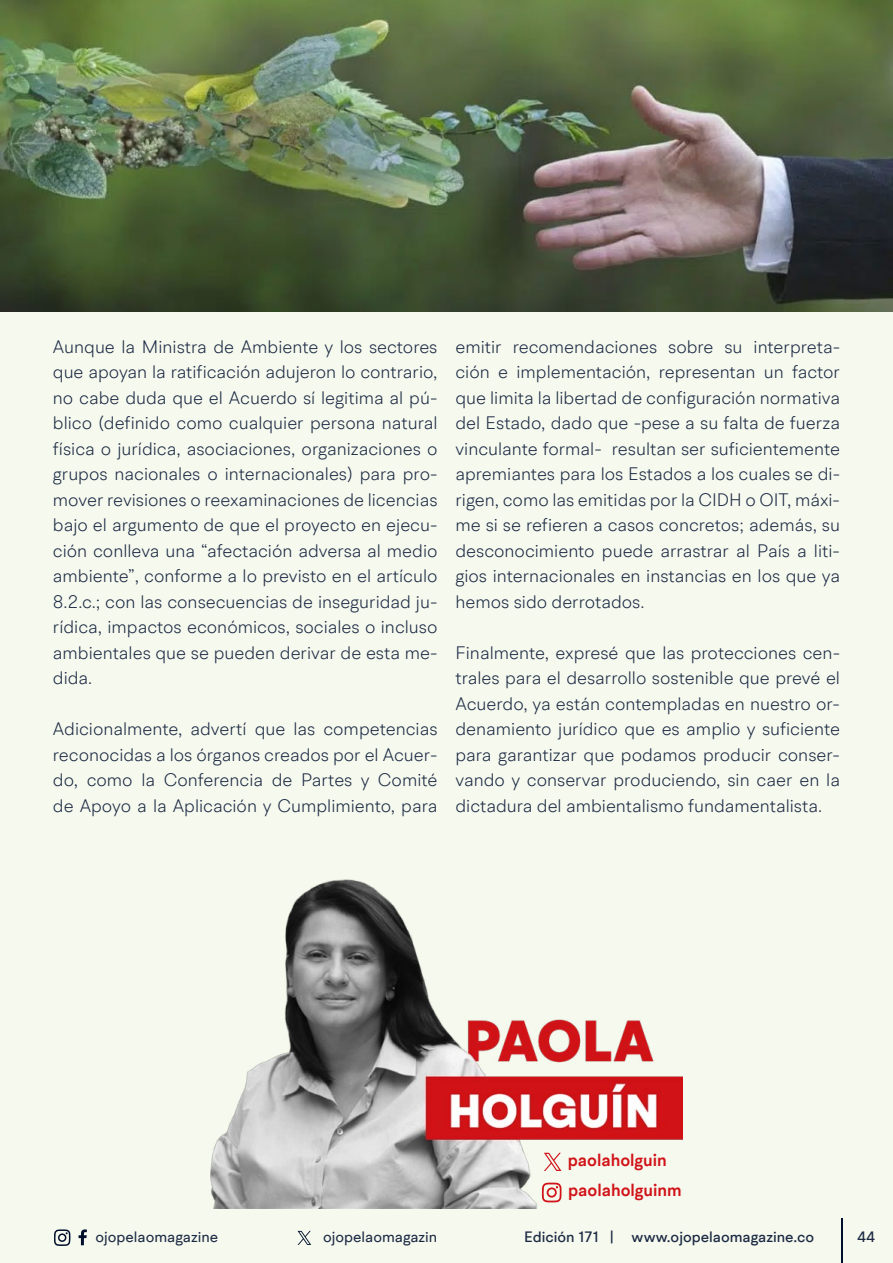
<style>
.page{position:relative;width:893px;height:1263px;background:#f6f9ee}
.page>*{position:absolute;margin:0;border:0;box-sizing:border-box;transform-origin:0 0}
.t1{font:300 18px/25.5px "BR Hendrix";color:#1b2943;text-align:justify}
.t2{font:600 17.1px "BR Hendrix";color:#d11217}
.t3{font:500 15px "BR Hendrix";color:#1b2943}
.t4{font:15px "BR Hendrix";color:#1b2943}
</style>
<div class="page">
<svg style="left:79px;top:1229px;width:8px;height:16px"></svg>
<svg style="left:54px;top:1229px;width:17px;height:17px"></svg>
<hr style="left:841px;top:1219px;width:1px;height:44px;background:#000f2b">
<svg style="left:298px;top:1231px;width:13px;height:14px"></svg>
<img style="left:211px;top:879px;width:472px;height:330px">
<svg style="left:542px;top:1182px;width:20px;height:20px"></svg>
<svg style="left:544px;top:1153px;width:17px;height:18px"></svg>
<img style="left:0;top:0;width:893px;height:311px">
<p class="t1" style="left:53px;top:333px;width:386px">Aunque la Ministra de Ambiente y los sectores que apoyan la ratificación adujeron lo contrario, no cabe duda que el Acuerdo sí legitima al pú&shy;blico (definido como cualquier persona natural física o jurídica, asociaciones, organizaciones o grupos nacionales o internacionales) para pro&shy;mover revisiones o reexaminaciones de licencias bajo el argumento de que el proyecto en ejecu&shy;ción conlleva una “afectación adversa al medio ambiente”, conforme a lo previsto en el artículo 8.2.c.; con las consecuencias de inseguridad ju&shy;rídica, impactos económicos, sociales o incluso ambientales que se pueden derivar de esta me&shy;dida.</p>
<p class="t1" style="left:53px;top:716px;width:386px">Adicionalmente, advertí que las competencias reconocidas a los órganos creados por el Acuer&shy;do, como la Conferencia de Partes y Comité de Apoyo a la Aplicación y Cumplimiento, para</p>
<p class="t1" style="left:455px;top:333px;width:386px">emitir recomendaciones sobre su interpreta&shy;ción e implementación, representan un factor que limita la libertad de configuración normativa del Estado, dado que -pese a su falta de fuerza vinculante formal- resultan ser suficientemente apremiantes para los Estados a los cuales se di&shy;rigen, como las emitidas por la CIDH o OIT, máxi&shy;me si se refieren a casos concretos; además, su desconocimiento puede arrastrar al País a liti&shy;gios internacionales en instancias en los que ya hemos sido derrotados.</p>
<p class="t1" style="left:455px;top:640px;width:386px">Finalmente, expresé que las protecciones cen&shy;trales para el desarrollo sostenible que prevé el Acuerdo, ya están contempladas en nuestro or&shy;denamiento jurídico que es amplio y suficiente para garantizar que podamos producir conser&shy;vando y conservar produciendo, sin caer en la dictadura del ambientalismo fundamentalista.</p>
<p class="t2" style="left:568px;top:1149px;width:100px">paolaholguin</p>
<p class="t2" style="left:568px;top:1179px;width:115px">paolaholguinm</p>
<p class="t4" style="left:96px;top:1227px;width:124px">ojopelaomagazine</p>
<p class="t4" style="left:323px;top:1227px;width:116px">ojopelaomagazin</p>
<p class="t3" style="left:524px;top:1227px;width:291px">Edición 171 | www.ojopelaomagazine.co</p>
<p class="t3" style="left:857px;top:1227px;width:19px">44</p>
</div>
